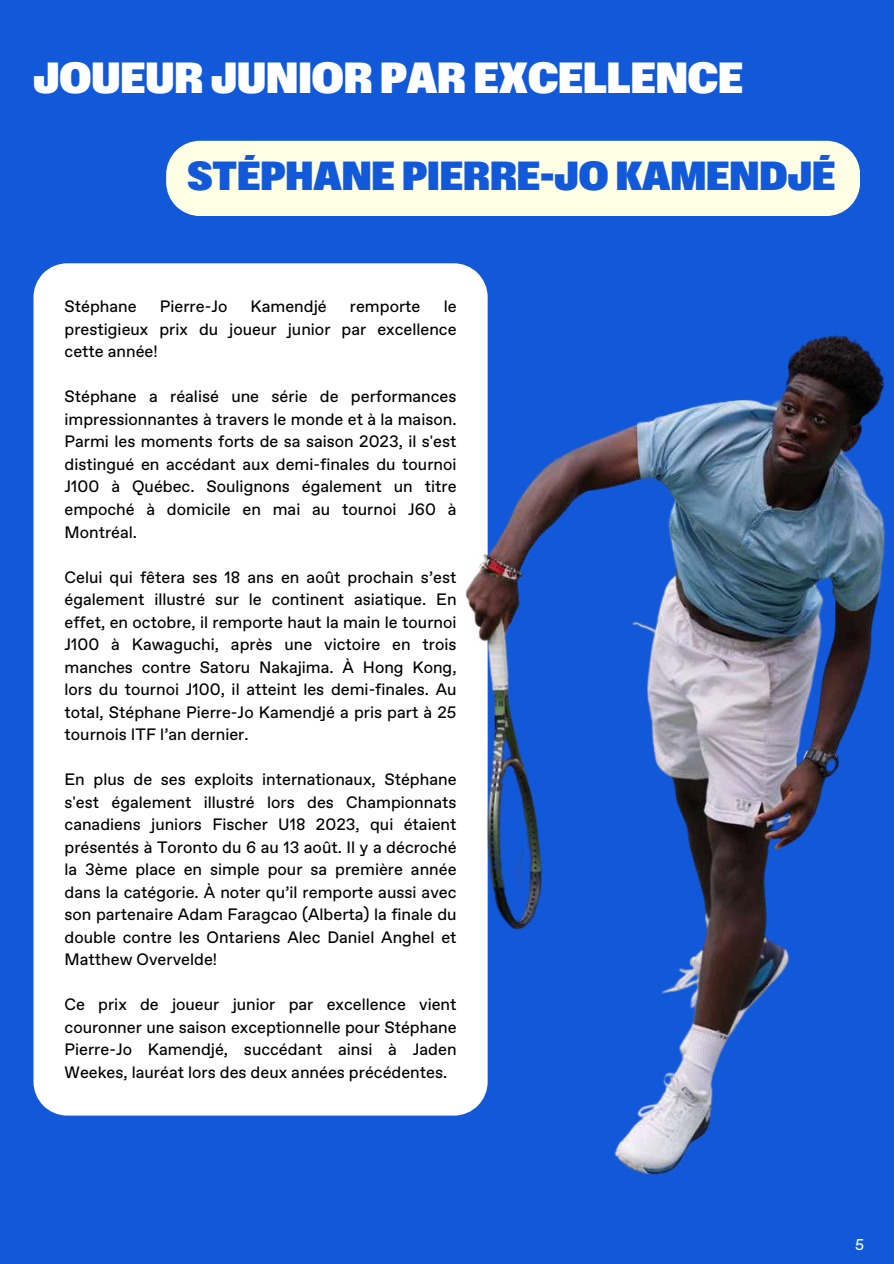
<style>
.page{position:relative;width:894px;height:1264px;background:#fff}
.page>*{position:absolute;margin:0;border:0;box-sizing:border-box;transform-origin:0 0}
.t1{font:semi-condensed 43.5px "ABC Gravity";color:#fff}
.t2{font:semi-condensed 40.65px "ABC Gravity";color:#1259da}
.t3{font:16.5px/22.5px "ABC Favorit";color:#000;text-align:justify}
.t4{font:15.6px "ABC Favorit";color:#faf9f8}
</style>
<div class="page">
<div style="left:0;top:0;width:893px;height:1263px;background:#1259da"></div>
<div style="left:33px;top:263px;width:413px;height:852px;background:#fff"></div>
<div style="left:166px;top:141px;width:693px;height:75px;background:#ffffe5"></div>
<img style="left:446px;top:202px;width:439px;height:973px">
<h1 class="t1" style="left:33px;top:53px;width:711px">JOUEUR JUNIOR PAR EXCELLENCE</h1>
<h2 class="t2" style="left:187px;top:152px;width:649px">STÉPHANE PIERRE-JO KAMENDJÉ</h2>
<p class="t3" style="left:65px;top:295px;width:74px">Stéphane</p>
<p class="t3" style="left:160px;top:295px;width:69px">Pierre-Jo</p>
<p class="t3" style="left:250px;top:295px;width:78px">Kamendjé</p>
<p class="t3" style="left:350px;top:295px;width:72px">remporte</p>
<p class="t3" style="left:65px;top:295px;width:393px;text-indent:379px">le prestigieux prix du joueur junior par excellence cette année!</p>
<p class="t3" style="left:65px;top:385px;width:393px">Stéphane a réalisé une série de performances impressionnantes à travers le monde et à la maison.<br>Parmi les moments forts de sa saison 2023, il s'est distingué en accédant aux demi-finales du tournoi J100 à Québec. Soulignons également un titre empoché à domicile en mai au tournoi J60 à Montréal.</p>
<p class="t3" style="left:65px;top:565px;width:393px">Celui qui fêtera ses 18 ans en août prochain s’est également illustré sur le continent asiatique. En effet, en octobre, il remporte haut la main le tournoi J100 à Kawaguchi, après une victoire en trois manches contre Satoru Nakajima. À Hong Kong, lors du tournoi J100, il atteint les demi-finales. Au total, Stéphane Pierre-Jo Kamendjé a pris part à 25 tournois ITF l’an dernier.</p>
<p class="t3" style="left:65px;top:768px;width:393px">En plus de ses exploits internationaux, Stéphane s'est également illustré lors des Championnats canadiens juniors Fischer U18 2023, qui étaient présentés à Toronto du 6 au 13 août. Il y a décroché la 3ème place en simple pour sa première année dans la catégorie. À noter qu’il remporte aussi avec son partenaire Adam Faragcao (Alberta) la finale du double contre les Ontariens Alec Daniel Anghel et Matthew Overvelde!</p>
<p class="t3" style="left:65px;top:993px;width:393px">Ce prix de joueur junior par excellence vient couronner une saison exceptionnelle pour Stéphane Pierre-Jo Kamendjé, succédant ainsi à Jaden Weekes, lauréat lors des deux années précédentes.</p>
<p class="t4" style="left:854px;top:1233px;width:11px">5</p>
</div>
